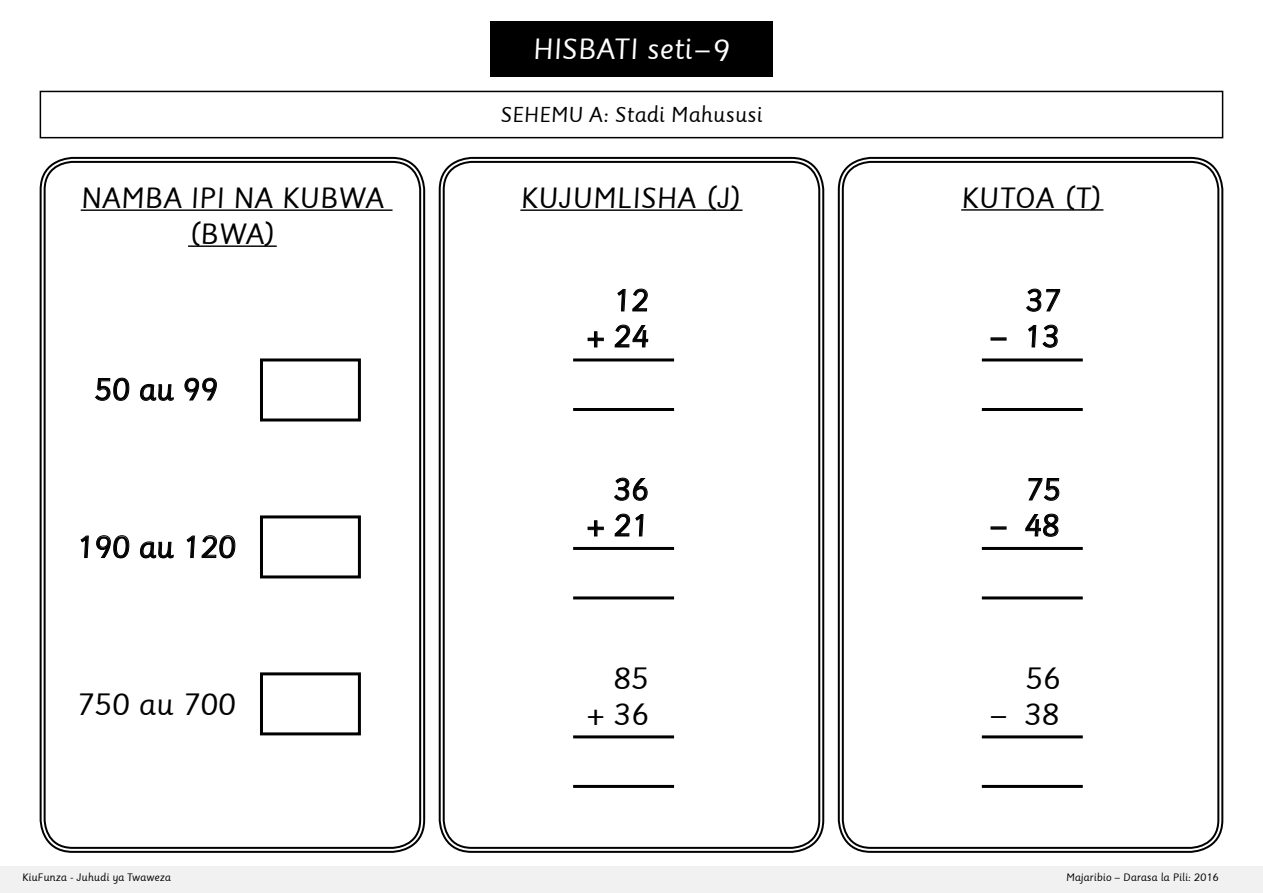
<style>
.page{position:relative;width:1263px;height:893px;background:#fff}
.page>*{position:absolute;margin:0;border:0;box-sizing:border-box;transform-origin:0 0}
.t1{font:30px/36px "Sassoon Primary";color:#000;text-align:right}
.t2{font:30px "Sassoon Primary";color:#fff}
.t3{font:28.5px "Sassoon Primary";color:#000}
.t4{font:28.5px "Sassoon Primary";color:#fff}
.t5{font:21px "Sassoon Primary";color:#000}
.t6{font:10.5px "Sassoon Primary";color:#000}
</style>
<div class="page">
<div style="left:491px;top:21px;width:282px;height:56px;background:#000"></div>
<div style="left:838px;top:157px;width:385px;height:696px;border:2px solid #000;border-radius:32px"></div>
<div style="left:842px;top:161px;width:377px;height:688px;border:2px solid #000;border-radius:28px"></div>
<hr style="left:961px;top:209px;width:142px;height:2px;background:#000">
<div style="left:40px;top:157px;width:385px;height:696px;border:2px solid #000;border-radius:32px"></div>
<div style="left:44px;top:161px;width:377px;height:688px;border:2px solid #000;border-radius:28px"></div>
<hr style="left:81px;top:209px;width:311px;height:2px;background:#000">
<hr style="left:188px;top:245px;width:89px;height:2px;background:#000">
<div style="left:439px;top:157px;width:385px;height:696px;border:2px solid #000;border-radius:32px"></div>
<div style="left:443px;top:161px;width:377px;height:688px;border:2px solid #000;border-radius:28px"></div>
<hr style="left:520px;top:209px;width:222px;height:2px;background:#000">
<div style="left:0;top:866px;width:1263px;height:27px;background:#f1f1f2"></div>
<div style="left:40px;top:91px;width:1183px;height:47px;border:2px solid #000"></div>
<div style="left:260px;top:358px;width:101px;height:63px;border:3px solid #000"></div>
<div style="left:260px;top:515px;width:101px;height:63px;border:3px solid #000"></div>
<div style="left:260px;top:672px;width:101px;height:63px;border:3px solid #000"></div>
<hr style="left:573px;top:408px;width:101px;height:3px;background:#000">
<hr style="left:573px;top:596px;width:101px;height:3px;background:#000">
<hr style="left:573px;top:785px;width:101px;height:3px;background:#000">
<hr style="left:573px;top:358px;width:101px;height:3px;background:#000">
<hr style="left:573px;top:547px;width:101px;height:3px;background:#000">
<hr style="left:573px;top:735px;width:101px;height:3px;background:#000">
<hr style="left:982px;top:408px;width:101px;height:3px;background:#000">
<hr style="left:982px;top:596px;width:101px;height:3px;background:#000">
<hr style="left:982px;top:785px;width:101px;height:3px;background:#000">
<hr style="left:982px;top:358px;width:101px;height:3px;background:#000">
<hr style="left:982px;top:547px;width:101px;height:3px;background:#000">
<hr style="left:982px;top:735px;width:101px;height:3px;background:#000">
<svg style="left:95px;top:377px;width:35px;height:24px"></svg>
<svg style="left:140px;top:383px;width:34px;height:18px"></svg>
<svg style="left:184px;top:377px;width:33px;height:24px"></svg>
<svg style="left:80px;top:535px;width:9px;height:23px"></svg>
<svg style="left:96px;top:535px;width:34px;height:24px"></svg>
<svg style="left:140px;top:541px;width:34px;height:18px"></svg>
<svg style="left:186px;top:535px;width:9px;height:23px"></svg>
<svg style="left:201px;top:535px;width:35px;height:24px"></svg>
<svg style="left:617px;top:289px;width:9px;height:23px"></svg>
<svg style="left:632px;top:288px;width:16px;height:24px"></svg>
<svg style="left:587px;top:331px;width:17px;height:17px"></svg>
<svg style="left:614px;top:324px;width:34px;height:24px"></svg>
<svg style="left:614px;top:477px;width:34px;height:24px"></svg>
<svg style="left:587px;top:520px;width:17px;height:17px"></svg>
<svg style="left:614px;top:513px;width:30px;height:24px"></svg>
<svg style="left:1026px;top:288px;width:34px;height:24px"></svg>
<svg style="left:1028px;top:325px;width:8px;height:23px"></svg>
<svg style="left:1042px;top:324px;width:16px;height:24px"></svg>
<svg style="left:1028px;top:478px;width:31px;height:23px"></svg>
<svg style="left:1025px;top:513px;width:34px;height:24px"></svg>
<p class="t4" style="left:533px;top:32px;width:179px">HISBATI seti–</p>
<p class="t2" style="left:713px;top:33px;width:19px">9</p>
<p class="t5" style="left:501px;top:103px;width:263px">SEHEMU A: Stadi Mahususi</p>
<p class="t3" style="left:81px;top:181px;width:305px">NAMBA IPI NA KUBWA</p>
<p class="t3" style="left:961px;top:181px;width:144px">KUTOA (T)</p>
<p class="t3" style="left:188px;top:217px;width:90px">(BWA)</p>
<p class="t3" style="left:520px;top:181px;width:128px">Kujumlisha</p>
<p class="t3" style="left:704px;top:181px;width:39px">(J)</p>
<p class="t1" style="left:94px;top:372px;width:125px">50 au 99</p>
<p class="t1" style="left:76px;top:529px;width:161px">190 au 120</p>
<p class="t1" style="left:76px;top:687px;width:161px">750 au 700</p>
<p class="t1" style="left:586px;top:283px;width:64px">12<br>+ 24</p>
<p class="t1" style="left:586px;top:472px;width:64px">36<br>+ 21</p>
<p class="t1" style="left:586px;top:661px;width:64px">85<br>+ 36</p>
<p class="t1" style="left:1025px;top:283px;width:37px">37</p>
<p class="t1" style="left:991px;top:319px;width:70px">– 13</p>
<p class="t1" style="left:1025px;top:472px;width:37px">75</p>
<p class="t1" style="left:991px;top:508px;width:70px">– 48</p>
<p class="t1" style="left:1025px;top:661px;width:37px">56</p>
<p class="t1" style="left:991px;top:697px;width:70px">– 38</p>
<p class="t6" style="left:22px;top:871px;width:150px">KiuFunza - Juhudi ya Twaweza</p>
<p class="t6" style="left:1066px;top:871px;width:154px">Majaribio – Darasa la Pili: 2016</p>
</div>
